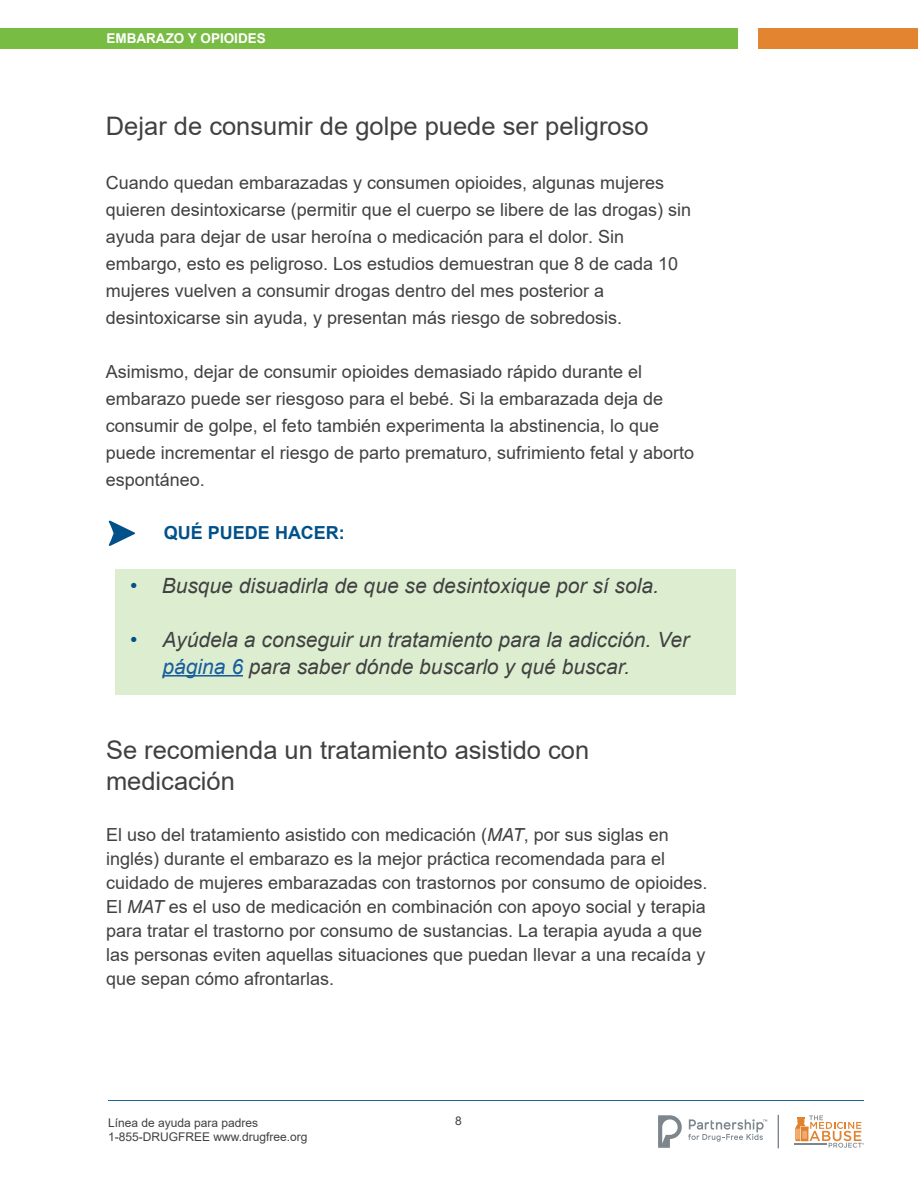
<style>
.page{position:relative;width:918px;height:1188px;background:#fff}
.page>*{position:absolute;margin:0;border:0;box-sizing:border-box;transform-origin:0 0}
.t1{font:25.5px/31.5px "Arial";color:#414042}
.t2{font:italic 21px/27px "Arial";color:#414042}
.t3{font:18px/27px "Arial";color:#414042}
.t4{font:700 18px "Arial";color:#00518a}
.t5{font:700 13.5px "Arial";color:#fff}
.t6{font:12px/14.4px "Arial";color:#414042}
.s1{font-style:normal;color:#00518a}
.s2{color:#175d9e}
.s3{font-style:italic}
</style>
<div class="page">
<hr style="left:108px;top:1100px;width:756px;height:1px;background:#00518a">
<div style="left:0;top:28px;width:738px;height:21px;background:#79bc43"></div>
<div style="left:758px;top:28px;width:160px;height:21px;background:#e28430"></div>
<svg style="left:658px;top:1115px;width:24px;height:33px"></svg>
<svg style="left:688px;top:1119px;width:79px;height:23px"></svg>
<svg style="left:795px;top:1115px;width:69px;height:33px"></svg>
<div style="left:778px;top:1115px;width:1px;height:33px;border:1px solid #7d868c"></div>
<div style="left:115px;top:570px;width:621px;height:125px;background:#ddeed0"></div>
<svg style="left:109px;top:521px;width:26px;height:25px"></svg>
<hr style="left:162px;top:675px;width:81px;height:2px;background:#175d9e">
<p class="t5" style="left:106px;top:29px;width:161px">EMBARAZO Y OPIOIDES</p>
<p class="t1" style="left:106px;top:110px;width:544px">Dejar de consumir de golpe puede ser peligroso</p>
<p class="t3" style="left:106px;top:169px;width:587px">Cuando quedan embarazadas y consumen opioides, algunas mujeres quieren desintoxicarse (permitir que el cuerpo se libere de las drogas) sin ayuda para dejar de usar heroína o medicación para el dolor. Sin embargo, esto es peligroso. Los estudios demuestran que 8 de cada 10 mujeres vuelven a consumir drogas dentro del mes posterior a desintoxicarse sin ayuda, y presentan más riesgo de sobredosis.</p>
<p class="t3" style="left:106px;top:358px;width:590px">Asimismo, dejar de consumir opioides demasiado rápido durante el embarazo puede ser riesgoso para el bebé. Si la embarazada deja de consumir de golpe, el feto también experimenta la abstinencia, lo que puede incrementar el riesgo de parto prematuro, sufrimiento fetal y aborto espontáneo.</p>
<p class="t4" style="left:164px;top:520px;width:183px">QUÉ PUEDE HACER:</p>
<p class="t2" style="left:130px;top:572px;width:530px"><span class="s1">•</span> Busque disuadirla de que se desintoxique por sí sola.</p>
<p class="t2" style="left:162px;top:626px;width:528px;text-indent:-32px"><span class="s1">•</span> Ayúdela a conseguir un tratamiento para la adicción. Ver <span class="s2">página 6</span> para saber dónde buscarlo y qué buscar.</p>
<p class="t1" style="left:106px;top:734px;width:485px">Se recomienda un tratamiento asistido con medicación</p>
<p class="t3" style="left:106px;top:823px;width:603px;line-height:24px">El uso del tratamiento asistido con medicación (<span class="s3">MAT</span>, por sus siglas en inglés) durante el embarazo es la mejor práctica recomendada para el cuidado de mujeres embarazadas con trastornos por consumo de opioides.<br>El <span class="s3">MAT</span> es el uso de medicación en combinación con apoyo social y terapia para tratar el trastorno por consumo de sustancias. La terapia ayuda a que las personas eviten aquellas situaciones que puedan llevar a una recaída y que sepan cómo afrontarlas.</p>
<p class="t6" style="left:108px;top:1115px;width:201px">Línea de ayuda para padres<br>1-855-DRUGFREE www.drugfree.org</p>
<p class="t6" style="left:455px;top:1114px;width:8px">8</p>
</div>
